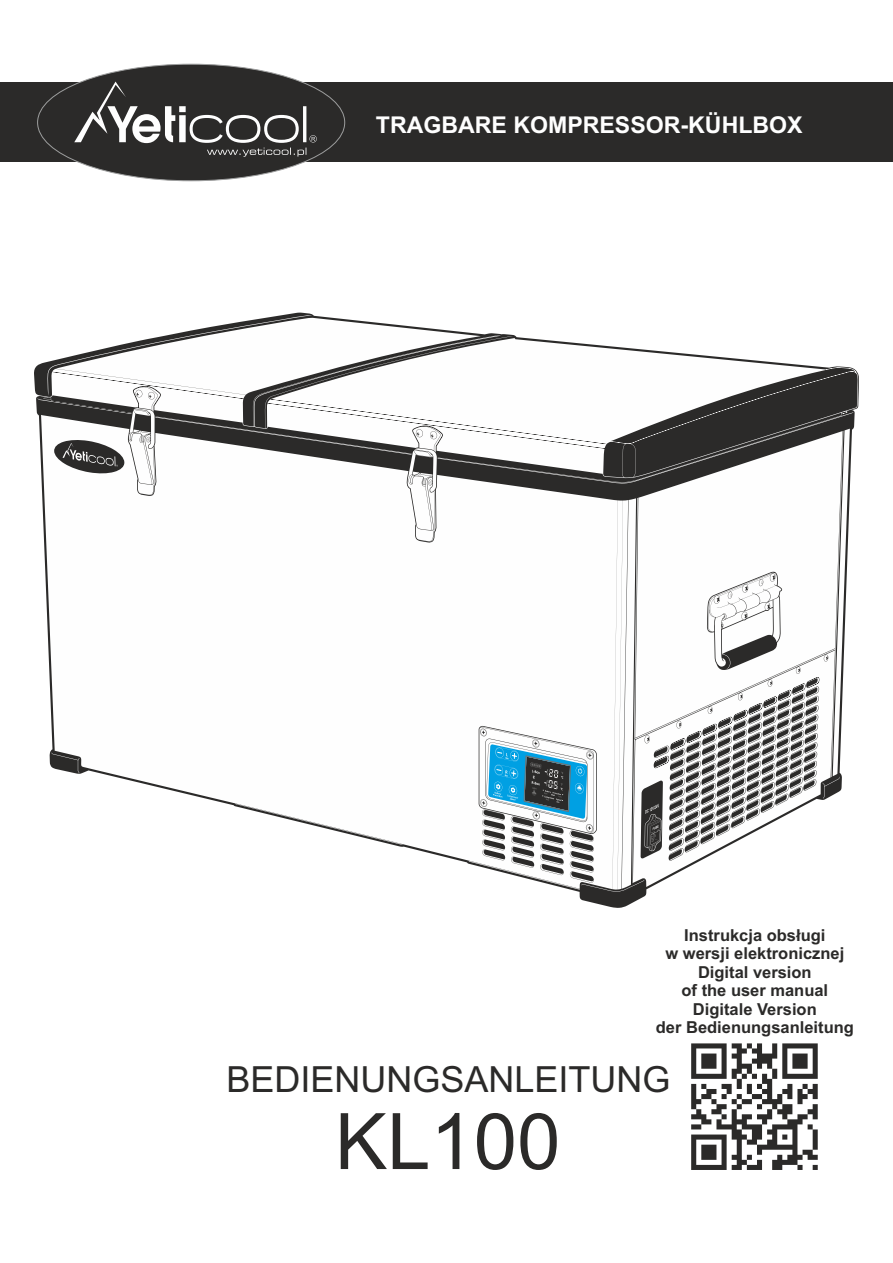
<style>
.page{position:relative;width:893px;height:1263px;background:#fff}
.page>*{position:absolute;margin:0;border:0;box-sizing:border-box;transform-origin:0 0}
.t1{font:78px "Arial";color:#2b2a29}
.t2{font:36px "Arial";color:#2b2a29}
.t3{font:700 23.1px "Arial";color:#fefefe}
.t4{font:700 16.5px/18.5px "Arial";color:#2b2a29;text-align:center}
</style>
<div class="page">
<div style="left:0;top:83px;width:893px;height:79px;background:#2b2a29"></div>
<div style="left:37px;top:64px;width:308px;height:117px;background:#2b2a29;border:1px solid #9d9e9e;border-radius:50%"></div>
<svg style="left:74px;top:82px;width:243px;height:75px"></svg>
<svg style="left:34px;top:313px;width:825px;height:595px"></svg>
<svg style="left:488px;top:744px;width:99px;height:75px"></svg>
<svg style="left:54px;top:439px;width:70px;height:35px"></svg>
<svg style="left:691px;top:1043px;width:127px;height:127px"></svg>
<h3 class="t3" style="left:376px;top:116px;width:428px">TRAGBARE KOMPRESSOR-KÜHLBOX</h3>
<p class="t4" style="left:656px;top:927px;width:200px">Instrukcja obsługi<br>w wersji elektronicznej<br>Digital version<br>of the user manual<br>Digitale Version<br>der Bedienungsanleitung</p>
<h2 class="t2" style="left:226px;top:1065px;width:446px">BEDIENUNGSANLEITUNG</h2>
<h1 class="t1" style="left:335px;top:1112px;width:227px">KL100</h1>
</div>
